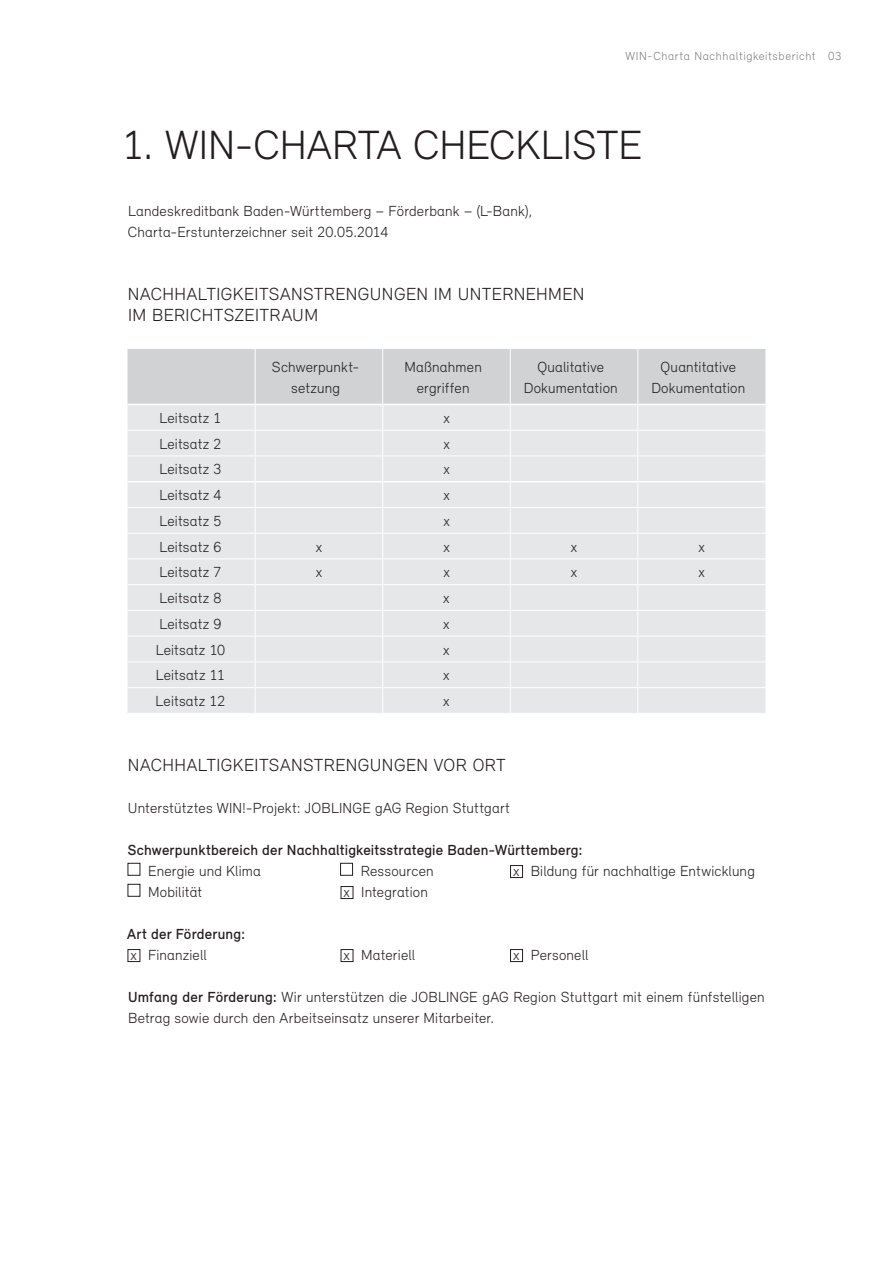
<style>
.page{position:relative;width:893px;height:1263px;background:#fff}
.page>*{position:absolute;margin:0;border:0;box-sizing:border-box;transform-origin:0 0}
.t1{font:300 42px "Relevant";letter-spacing:-.005em;color:#231f20}
.t2{font:300 18px/21px "Relevant";letter-spacing:.02em;color:#231f20}
.t3{font:300 15px/21px "Relevant";letter-spacing:.01em;color:#231f20;text-align:center}
.t4{font:500 15px "Relevant";letter-spacing:.01em;color:#231f20}
.t5{font:300 12px "Relevant";letter-spacing:.05em;color:#808083}
.s1{font-weight:500}
</style>
<div class="page">
<svg style="left:128px;top:349px;width:637px;height:364px;background:#e3e4e6"></svg>
<hr style="left:255px;top:349px;width:1px;height:55px;background:#fff">
<hr style="left:382px;top:349px;width:1px;height:55px;background:#fff">
<hr style="left:510px;top:349px;width:1px;height:55px;background:#fff">
<hr style="left:637px;top:349px;width:1px;height:55px;background:#fff">
<div style="left:128px;top:863px;width:12px;height:13px;border:1px solid #231f20"></div>
<div style="left:340px;top:863px;width:13px;height:13px;border:1px solid #231f20"></div>
<div style="left:510px;top:865px;width:13px;height:13px;border:1px solid #231f20"></div>
<div style="left:128px;top:884px;width:12px;height:13px;border:1px solid #231f20"></div>
<div style="left:341px;top:886px;width:12px;height:13px;border:1px solid #231f20"></div>
<div style="left:128px;top:949px;width:12px;height:13px;border:1px solid #231f20"></div>
<div style="left:341px;top:949px;width:12px;height:13px;border:1px solid #231f20"></div>
<div style="left:510px;top:949px;width:13px;height:13px;border:1px solid #231f20"></div>
<p class="t5" style="left:626px;top:49px;width:217px">WIN-Charta Nachhaltigkeitsbericht 03</p>
<h1 class="t1" style="left:122px;top:120px;width:521px">1. WIN-CHARTA CHECKLISTE</h1>
<p class="t3" style="left:128px;top:200px;width:406px;text-align:left">Landeskreditbank Baden-Württemberg – Förderbank – (L-Bank),<br>Charta-Erstunterzeichner seit 20.05.2014</p>
<p class="t2" style="left:128px;top:283px;width:458px">NACHHALTIGKEITSANSTRENGUNGEN IM UNTERNEHMEN<br>IM BERICHTSZEITRAUM</p>
<p class="t3" style="left:272px;top:356px;width:87px">Schwerpunkt&shy;setzung</p>
<p class="t3" style="left:404px;top:356px;width:79px">Maßnahmen ergriffen</p>
<p class="t3" style="left:524px;top:356px;width:95px">Qualitative<br>Dokumentation</p>
<p class="t3" style="left:651px;top:356px;width:95px">Quantitative<br>Dokumentation</p>
<p class="t3" style="left:159px;top:407px;width:63px">Leitsatz 1</p>
<p class="t3" style="left:443px;top:407px;width:8px">x</p>
<p class="t3" style="left:159px;top:433px;width:63px">Leitsatz 2</p>
<p class="t3" style="left:443px;top:433px;width:8px">x</p>
<p class="t3" style="left:159px;top:459px;width:63px">Leitsatz 3</p>
<p class="t3" style="left:443px;top:459px;width:8px">x</p>
<p class="t3" style="left:159px;top:484px;width:63px">Leitsatz 4</p>
<p class="t3" style="left:443px;top:484px;width:8px">x</p>
<p class="t3" style="left:159px;top:510px;width:63px">Leitsatz 5</p>
<p class="t3" style="left:443px;top:510px;width:8px">x</p>
<p class="t3" style="left:159px;top:536px;width:63px">Leitsatz 6</p>
<p class="t3" style="left:316px;top:536px;width:8px">x</p>
<p class="t3" style="left:443px;top:536px;width:8px">x</p>
<p class="t3" style="left:571px;top:536px;width:8px">x</p>
<p class="t3" style="left:698px;top:536px;width:8px">x</p>
<p class="t3" style="left:159px;top:562px;width:63px">Leitsatz 7</p>
<p class="t3" style="left:316px;top:562px;width:8px">x</p>
<p class="t3" style="left:443px;top:562px;width:8px">x</p>
<p class="t3" style="left:571px;top:562px;width:8px">x</p>
<p class="t3" style="left:698px;top:562px;width:8px">x</p>
<p class="t3" style="left:159px;top:587px;width:63px">Leitsatz 8</p>
<p class="t3" style="left:443px;top:587px;width:8px">x</p>
<p class="t3" style="left:159px;top:613px;width:63px">Leitsatz 9</p>
<p class="t3" style="left:443px;top:613px;width:8px">x</p>
<p class="t3" style="left:156px;top:639px;width:71px">Leitsatz 10</p>
<p class="t3" style="left:443px;top:639px;width:8px">x</p>
<p class="t3" style="left:156px;top:664px;width:71px">Leitsatz 11</p>
<p class="t3" style="left:443px;top:664px;width:8px">x</p>
<p class="t3" style="left:156px;top:690px;width:71px">Leitsatz 12</p>
<p class="t3" style="left:443px;top:690px;width:8px">x</p>
<p class="t2" style="left:128px;top:754px;width:379px">NACHHALTIGKEITSANSTRENGUNGEN VOR ORT</p>
<p class="t3" style="left:128px;top:797px;width:384px">Unterstütztes WIN!-Projekt: JOBLINGE gAG Region Stuttgart</p>
<p class="t4" style="left:128px;top:840px;width:456px">Schwerpunktbereich der Nachhaltigkeitsstrategie Baden-Württemberg:</p>
<p class="t3" style="left:148px;top:860px;width:114px">Energie und Klima</p>
<p class="t3" style="left:361px;top:860px;width:74px">Ressourcen</p>
<p class="t3" style="left:513px;top:860px;width:243px">x Bildung für nachhaltige Entwicklung</p>
<p class="t3" style="left:148px;top:881px;width:56px">Mobilität</p>
<p class="t3" style="left:344px;top:881px;width:86px">x Integration</p>
<p class="t4" style="left:127px;top:924px;width:120px">Art der Förderung:</p>
<p class="t3" style="left:130px;top:944px;width:78px">x Finanziell</p>
<p class="t3" style="left:344px;top:944px;width:73px">x Materiell</p>
<p class="t3" style="left:513px;top:944px;width:77px">x Personell</p>
<p class="t3" style="left:128px;top:986px;width:638px;text-align:left"><span class="s1">Umfang der Förderung:</span> Wir unterstützen die JOBLINGE gAG Region Stuttgart mit einem fünfstelligen<br>Betrag sowie durch den Arbeitseinsatz unserer Mitarbeiter.</p>
</div>
